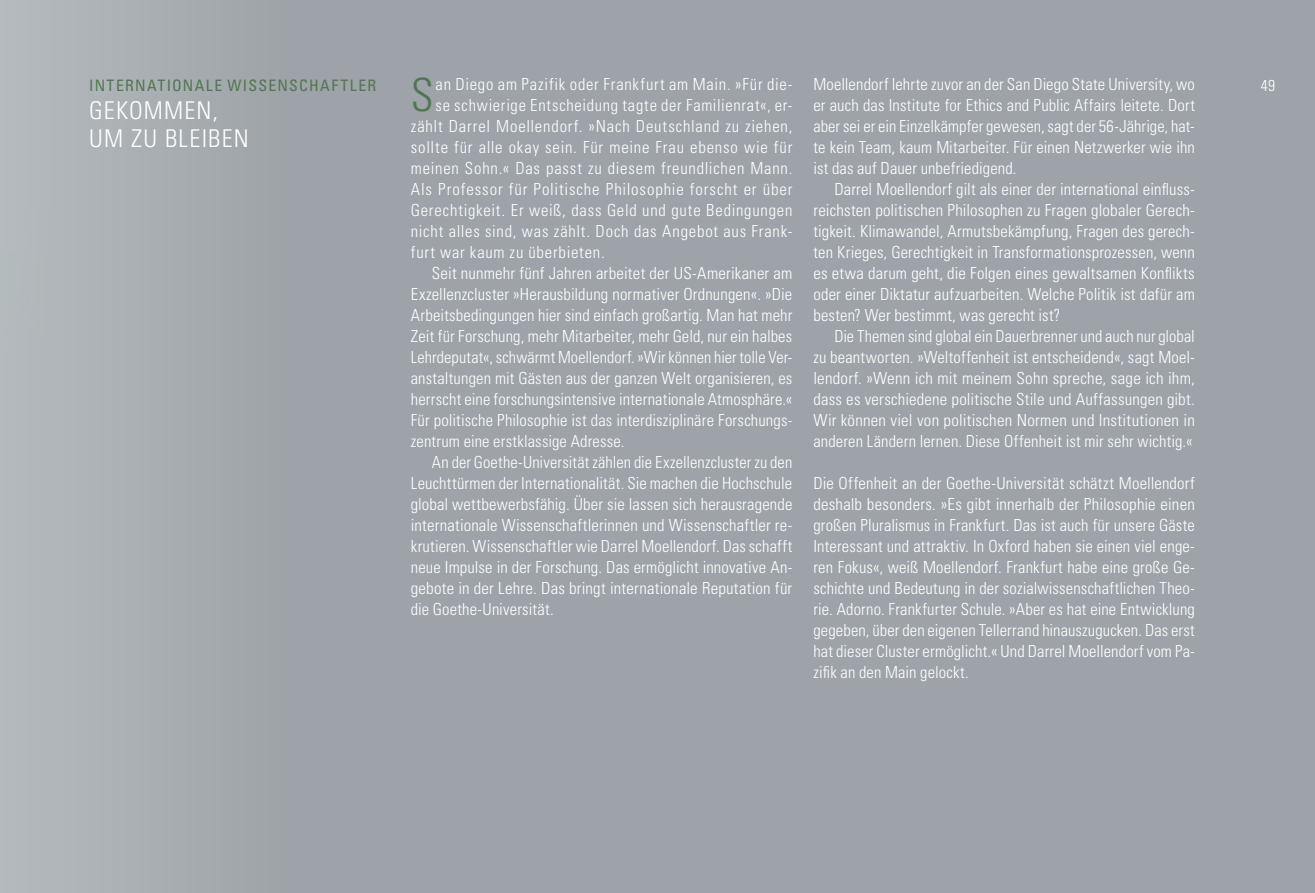
<style>
.page{position:relative;width:1315px;height:893px;background:#fff}
.page>*{position:absolute;margin:0;border:0;box-sizing:border-box;transform-origin:0 0}
.t1{font:300 condensed 45.68px "Univers LT Std";color:#527652}
.t2{font:300 condensed 24.5px/28px "Univers LT Std";letter-spacing:.05em;color:#fff}
.t3{font:300 condensed 16.62px/21px "Univers LT Std";letter-spacing:.01em;color:#fff;text-align:justify}
.t4{font:300 condensed 16.62px "Univers LT Std";letter-spacing:.05em;color:#fff}
.t5{font:300 condensed 16.62px "Univers LT Std";letter-spacing:.045em;color:#fff}
.t6{font:300 condensed 16.62px "Univers LT Std";letter-spacing:.055em;color:#fff}
.t7{font:condensed 15.75px "Univers LT Std";letter-spacing:.085em;color:#527652}
.t8{font:300 condensed 15.75px "Univers LT Std";color:#fff}
</style>
<div class="page">
<div style="left:0;top:0;width:1315px;height:893px;background:linear-gradient(to right,#a6acb0,#999fa4)"></div>
<p class="t7" style="left:89px;top:75px;width:288px">INTERNATIONALE WISSENSCHAFTLER</p>
<h2 class="t2" style="left:89px;top:96px;width:161px">GEKOMMEN,<br>UM ZU BLEIBEN</h2>
<h1 class="t1" style="left:411px;top:67px;width:24px">S</h1>
<p class="t5" style="left:435px;top:74px;width:358px">an Diego am Pazifik oder Frankfurt am Main. »Für die-</p>
<p class="t5" style="left:435px;top:95px;width:358px">se schwierige Entscheidung tagte der Familienrat«, er-</p>
<p class="t4" style="left:411px;top:116px;width:383px">zählt Darrel Moellendorf. »Nach Deutschland zu ziehen,</p>
<p class="t4" style="left:411px;top:137px;width:383px">sollte für alle okay sein. Für meine Frau ebenso wie für</p>
<p class="t4" style="left:411px;top:158px;width:383px">meinen Sohn.« Das passt zu diesem freundlichen Mann.</p>
<p class="t6" style="left:411px;top:179px;width:383px">Als Professor für Politische Philosophie forscht er über</p>
<p class="t5" style="left:411px;top:200px;width:383px">Gerechtigkeit. Er weiß, dass Geld und gute Bedingungen</p>
<p class="t4" style="left:411px;top:221px;width:383px">nicht alles sind, was zählt. Doch das Angebot aus Frank-</p>
<p class="t4" style="left:411px;top:242px;width:195px">furt war kaum zu überbieten.</p>
<p class="t3" style="left:432px;top:263px;width:362px">Seit nunmehr fünf Jahren arbeitet der US-Amerikaner am</p>
<p class="t3" style="left:411px;top:284px;width:383px">Exzellenzcluster »Herausbildung normativer Ordnungen«. »Die</p>
<p class="t3" style="left:411px;top:305px;width:383px">Arbeitsbedingungen hier sind einfach großartig. Man hat mehr</p>
<p class="t3" style="left:411px;top:326px;width:383px">Zeit für Forschung, mehr Mitarbeiter, mehr Geld, nur ein halbes</p>
<p class="t3" style="left:411px;top:347px;width:383px">Lehrdeputat«, schwärmt Moellendorf. »Wir können hier tolle Ver-</p>
<p class="t3" style="left:411px;top:368px;width:383px">anstaltungen mit Gästen aus der ganzen Welt organisieren, es</p>
<p class="t3" style="left:411px;top:389px;width:383px">herrscht eine forschungsintensive internationale Atmosphäre.«</p>
<p class="t3" style="left:411px;top:410px;width:383px">Für politische Philosophie ist das interdisziplinäre Forschungs-</p>
<p class="t3" style="left:411px;top:431px;width:215px">zentrum eine erstklassige Adresse.</p>
<p class="t3" style="left:432px;top:452px;width:362px">An der Goethe-Universität zählen die Exzellenzcluster zu den</p>
<p class="t3" style="left:411px;top:473px;width:383px">Leuchttürmen der Internationalität. Sie machen die Hochschule</p>
<p class="t3" style="left:411px;top:494px;width:383px">global wettbewerbsfähig. Über sie lassen sich herausragende</p>
<p class="t3" style="left:411px;top:515px;width:382px">internationale Wissenschaftlerinnen und Wissenschaftler re-</p>
<p class="t3" style="left:411px;top:536px;width:383px">krutieren. Wissenschaftler wie Darrel Moellendorf. Das schafft</p>
<p class="t3" style="left:411px;top:557px;width:383px">neue Impulse in der Forschung. Das ermöglicht innovative An-</p>
<p class="t3" style="left:411px;top:578px;width:383px">gebote in der Lehre. Das bringt internationale Reputation für</p>
<p class="t3" style="left:411px;top:599px;width:144px">die Goethe-Universität.</p>
<p class="t3" style="left:813px;top:74px;width:383px">Moellendorf lehrte zuvor an der San Diego State University, wo er auch das Institute for Ethics and Public Affairs leitete. Dort aber sei er ein Einzelkämpfer gewesen, sagt der 56-Jährige, hat&shy;te kein Team, kaum Mitarbeiter. Für einen Netzwerker wie ihn ist das auf Dauer unbefriedigend.</p>
<p class="t3" style="left:813px;top:179px;width:383px;text-indent:21px">Darrel Moellendorf gilt als einer der international einfluss&shy;reichsten politischen Philosophen zu Fragen globaler Gerech&shy;tigkeit. Klimawandel, Armutsbekämpfung, Fragen des gerech&shy;ten Krieges, Gerechtigkeit in Transformationsprozessen, wenn es etwa darum geht, die Folgen eines gewaltsamen Konflikts oder einer Diktatur aufzuarbeiten. Welche Politik ist dafür am besten? Wer bestimmt, was gerecht ist?</p>
<p class="t3" style="left:813px;top:326px;width:383px;text-indent:21px">Die Themen sind global ein Dauerbrenner und auch nur global zu beantworten. »Weltoffenheit ist entscheidend«, sagt Moel&shy;lendorf. »Wenn ich mit meinem Sohn spreche, sage ich ihm, dass es verschiedene politische Stile und Auffassungen gibt.<br>Wir können viel von politischen Normen und Institutionen in anderen Ländern lernen. Diese Offenheit ist mir sehr wichtig.«</p>
<p class="t3" style="left:813px;top:473px;width:383px">Die Offenheit an der Goethe-Universität schätzt Moellendorf deshalb besonders. »Es gibt innerhalb der Philosophie einen großen Pluralismus in Frankfurt. Das ist auch für unsere Gäste Interessant und attraktiv. In Oxford haben sie einen viel enge&shy;ren Fokus«, weiß Moellendorf. Frankfurt habe eine große Ge&shy;schichte und Bedeutung in der sozialwissenschaftlichen Theo&shy;rie. Adorno. Frankfurter Schule. »Aber es hat eine Entwicklung gegeben, über den eigenen Tellerrand hinauszugucken. Das erst hat dieser Cluster ermöglicht.« Und Darrel Moellendorf vom Pa&shy;zifik an den Main gelockt.</p>
<p class="t8" style="left:1260px;top:76px;width:16px">49</p>
</div>
